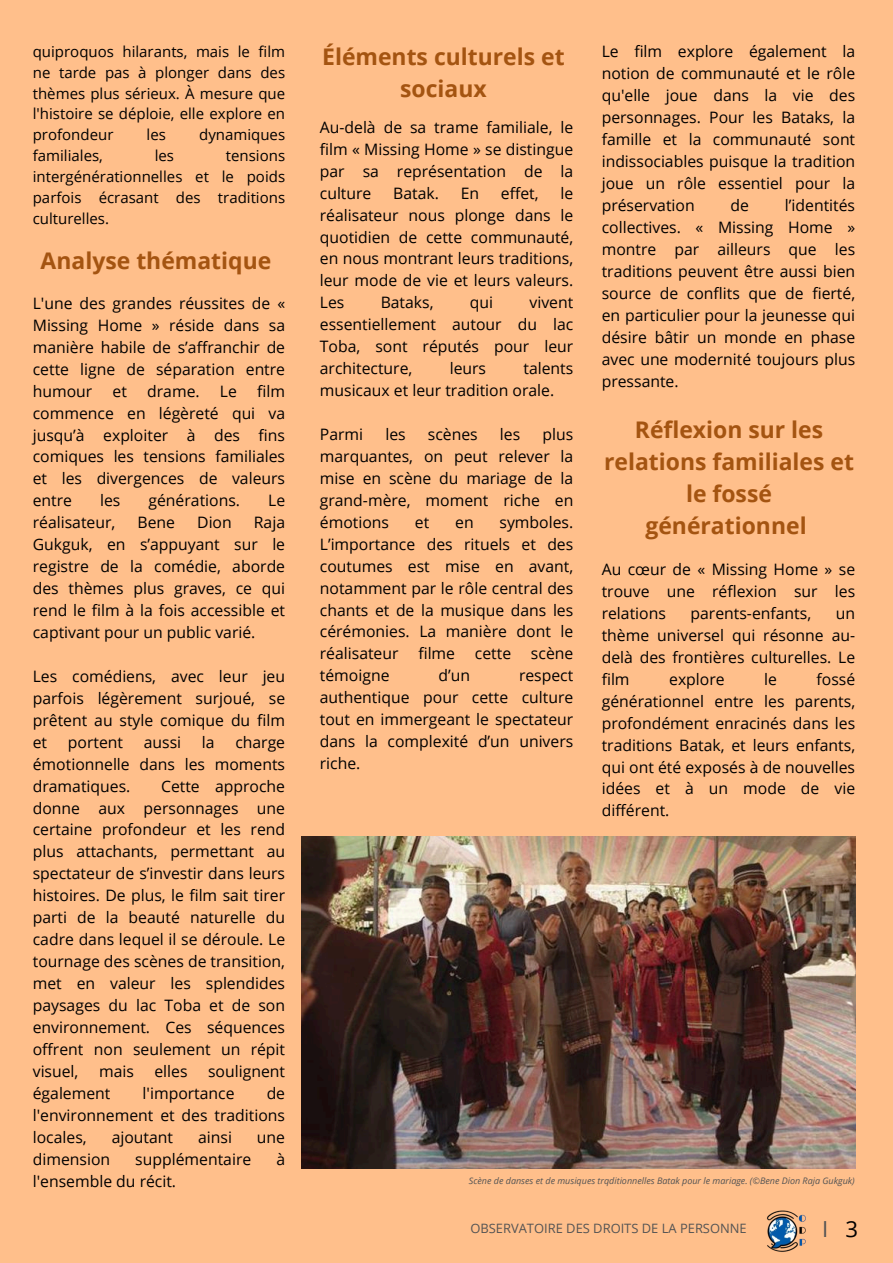
<style>
.page{position:relative;width:893px;height:1263px;background:#ffbf8b}
.page>*{position:absolute;margin:0;border:0;box-sizing:border-box;transform-origin:0 0}
.t1{font:700 22.95px/32.1px "Open Sans";color:#a45411;text-align:center}
.t2{font:22.12px "Open Sans";color:#545454}
.t3{font:15.75px/21.9px "Open Sans";color:#000;text-align:justify}
.t4{font:15px/20.9px "Open Sans";color:#000;text-align:justify}
.t5{font:12.9px "Open Sans";color:#545454}
.t6{font:italic 9px "Open Sans";color:#545454}
.s1{color:#000}
</style>
<div class="page">
<img style="left:302px;top:836px;width:553px;height:332px">
<img style="left:766px;top:1210px;width:40px;height:42px">
<h2 class="t4" style="left:33px;top:41px;width:254px">quiproquos hilarants, mais le film ne tarde pas à plonger dans des thèmes plus sérieux. À mesure que l'histoire se déploie, elle explore en profondeur</h2>
<h2 class="t4" style="left:147px;top:124px;width:21px">les</h2>
<h2 class="t4" style="left:199px;top:124px;width:87px">dynamiques</h2>
<h2 class="t4" style="left:33px;top:145px;width:72px">familiales,</h2>
<h2 class="t4" style="left:155px;top:145px;width:21px">les</h2>
<h2 class="t4" style="left:33px;top:145px;width:254px;text-indent:193px">tensions intergénérationnelles et le poids parfois écrasant des traditions culturelles.</h2>
<h4 class="t1" style="left:41px;top:244px;width:232px">Analyse thématique</h4>
<h4 class="t3" style="left:33px;top:292px;width:254px">L'une des grandes réussites de « Missing Home » réside dans sa manière habile de s’affranchir de cette ligne de séparation entre humour</h4>
<h4 class="t3" style="left:33px;top:380px;width:254px;text-indent:224px">film commence en légèreté qui va jusqu’à exploiter à des fins comiques les tensions familiales et les divergences de valeurs entre</h4>
<h4 class="t3" style="left:113px;top:380px;width:16px">et</h4>
<h4 class="t3" style="left:147px;top:380px;width:54px">drame.</h4>
<h4 class="t3" style="left:220px;top:380px;width:19px">Le</h4>
<h4 class="t3" style="left:100px;top:489px;width:22px">les</h4>
<h4 class="t3" style="left:148px;top:489px;width:93px">générations.</h4>
<h4 class="t3" style="left:268px;top:489px;width:19px">Le</h4>
<h4 class="t3" style="left:33px;top:511px;width:84px">réalisateur,</h4>
<h4 class="t3" style="left:137px;top:511px;width:39px">Bene</h4>
<h4 class="t3" style="left:197px;top:511px;width:36px">Dion</h4>
<h4 class="t3" style="left:33px;top:511px;width:254px;text-indent:221px">Raja Gukguk, en s’appuyant sur le registre de la comédie, aborde des thèmes plus graves, ce qui rend le film à la fois accessible et captivant pour un public varié.</h4>
<h2 class="t3" style="left:33px;top:665px;width:254px">Les comédiens, avec leur jeu parfois légèrement surjoué, se prêtent au style comique du film et</h2>
<h2 class="t3" style="left:33px;top:731px;width:254px;text-indent:202px">charge émotionnelle dans les moments dramatiques.</h2>
<h2 class="t3" style="left:68px;top:731px;width:57px">portent</h2>
<h2 class="t3" style="left:144px;top:731px;width:39px">aussi</h2>
<h2 class="t3" style="left:202px;top:731px;width:14px">la</h2>
<h2 class="t3" style="left:33px;top:774px;width:254px;text-indent:128px">Cette approche donne aux personnages une certaine profondeur et les rend plus attachants, permettant au spectateur de s’investir dans leurs histoires. De plus, le film sait tirer parti de la beauté naturelle du cadre dans lequel il se déroule. Le tournage des scènes de transition, met en valeur les splendides paysages du lac Toba et de son environnement. Ces séquences offrent non seulement un répit visuel,</h2>
<h2 class="t3" style="left:99px;top:1060px;width:36px">mais</h2>
<h2 class="t3" style="left:154px;top:1060px;width:35px">elles</h2>
<h2 class="t3" style="left:208px;top:1060px;width:78px">soulignent</h2>
<h2 class="t3" style="left:33px;top:1082px;width:79px">également</h2>
<h2 class="t3" style="left:143px;top:1082px;width:93px">l'importance</h2>
<h2 class="t3" style="left:33px;top:1082px;width:254px;text-indent:234px">de l'environnement et des traditions locales,</h2>
<h2 class="t3" style="left:112px;top:1125px;width:63px">ajoutant</h2>
<h2 class="t3" style="left:198px;top:1125px;width:35px">ainsi</h2>
<h2 class="t3" style="left:257px;top:1125px;width:30px">une</h2>
<h2 class="t3" style="left:33px;top:1147px;width:79px">dimension</h2>
<h2 class="t3" style="left:135px;top:1147px;width:117px">supplémentaire</h2>
<h2 class="t3" style="left:276px;top:1147px;width:10px">à</h2>
<h2 class="t3" style="left:33px;top:1169px;width:145px">l'ensemble du récit.</h2>
<h4 class="t1" style="left:322px;top:40px;width:244px">Éléments culturels et sociaux</h4>
<h4 class="t3" style="left:320px;top:116px;width:255px">Au-delà de sa trame familiale, le film « Missing Home » se distingue par sa représentation de la culture</h4>
<h4 class="t3" style="left:393px;top:182px;width:47px">Batak.</h4>
<h4 class="t3" style="left:461px;top:182px;width:20px">En</h4>
<h4 class="t3" style="left:501px;top:182px;width:39px">effet,</h4>
<h4 class="t3" style="left:320px;top:182px;width:255px;text-indent:241px">le réalisateur nous plonge dans le quotidien de cette communauté, en nous montrant leurs traditions, leur mode de vie et leurs valeurs.<br>Les</h4>
<h4 class="t3" style="left:381px;top:291px;width:54px">Bataks,</h4>
<h4 class="t3" style="left:470px;top:291px;width:25px">qui</h4>
<h4 class="t3" style="left:320px;top:291px;width:255px;text-indent:210px">vivent essentiellement autour du lac Toba, sont réputés pour leur architecture,</h4>
<h4 class="t3" style="left:320px;top:357px;width:255px;text-indent:204px">talents musicaux et leur tradition orale.</h4>
<h4 class="t3" style="left:320px;top:423px;width:45px">Parmi</h4>
<h4 class="t3" style="left:385px;top:423px;width:22px">les</h4>
<h4 class="t3" style="left:428px;top:423px;width:51px">scènes</h4>
<h4 class="t3" style="left:500px;top:423px;width:22px">les</h4>
<h4 class="t3" style="left:450px;top:357px;width:38px">leurs</h4>
<h4 class="t3" style="left:320px;top:423px;width:255px;text-indent:223px">plus marquantes, on peut relever la mise en scène du mariage de la grand-mère, moment riche en émotions</h4>
<h4 class="t3" style="left:320px;top:511px;width:255px;text-indent:180px">symboles.<br>L’importance des rituels et des coutumes est mise en avant, notamment par le rôle central des chants et de la musique dans les cérémonies. La manière dont le réalisateur</h4>
<h4 class="t3" style="left:415px;top:511px;width:16px">et</h4>
<h4 class="t3" style="left:455px;top:511px;width:20px">en</h4>
<h4 class="t3" style="left:418px;top:642px;width:38px">filme</h4>
<h4 class="t3" style="left:475px;top:642px;width:38px">cette</h4>
<h4 class="t3" style="left:531px;top:642px;width:44px">scène</h4>
<h4 class="t3" style="left:320px;top:664px;width:71px">témoigne</h4>
<h4 class="t3" style="left:438px;top:664px;width:33px">d’un</h4>
<h4 class="t3" style="left:320px;top:664px;width:255px;text-indent:199px">respect authentique pour cette culture tout en immergeant le spectateur dans la complexité d’un univers riche.</h4>
<h2 class="t3" style="left:602px;top:40px;width:255px">Le film explore également la notion de communauté et le rôle qu'elle joue dans la vie des personnages. Pour les Bataks, la famille et la communauté sont indissociables puisque la tradition joue un rôle essentiel pour la préservation</h2>
<h2 class="t3" style="left:602px;top:194px;width:255px;text-indent:183px">l’identités collectives. « Missing Home » montre par ailleurs que les traditions peuvent être aussi bien source de conflits que de fierté, en particulier pour la jeunesse qui désire bâtir un monde en phase avec une modernité toujours plus pressante.</h2>
<h2 class="t3" style="left:730px;top:194px;width:20px">de</h2>
<p class="t1" style="left:604px;top:413px;width:251px">Réflexion sur les relations familiales et le fossé générationnel</p>
<p class="t3" style="left:602px;top:558px;width:255px">Au cœur de « Missing Home » se trouve une réflexion sur les relations</p>
<p class="t3" style="left:690px;top:602px;width:122px">parents-enfants,</p>
<p class="t3" style="left:602px;top:602px;width:255px;text-indent:234px">un thème universel qui résonne au&shy;delà des frontières culturelles. Le film</p>
<p class="t3" style="left:602px;top:668px;width:255px;text-indent:215px">fossé générationnel entre les parents, profondément enracinés dans les traditions Batak, et leurs enfants, qui ont été exposés à de nouvelles idées et à un mode de vie différent.</p>
<p class="t3" style="left:669px;top:668px;width:57px">explore</p>
<p class="t3" style="left:764px;top:668px;width:14px">le</p>
<h4 class="t6" style="left:469px;top:1174px;width:387px">Scène de danses et de musiques trqditionnelles Batak pour le mariage. (©Bene Dion Raja Gukguk)</h4>
<h1 class="t5" style="left:470px;top:1219px;width:278px">OBSERVATOIRE DES DROITS DE LA PERSONNE</h1>
<p class="t2" style="left:822px;top:1213px;width:38px">I <span class="s1">3</span></p>
</div>
